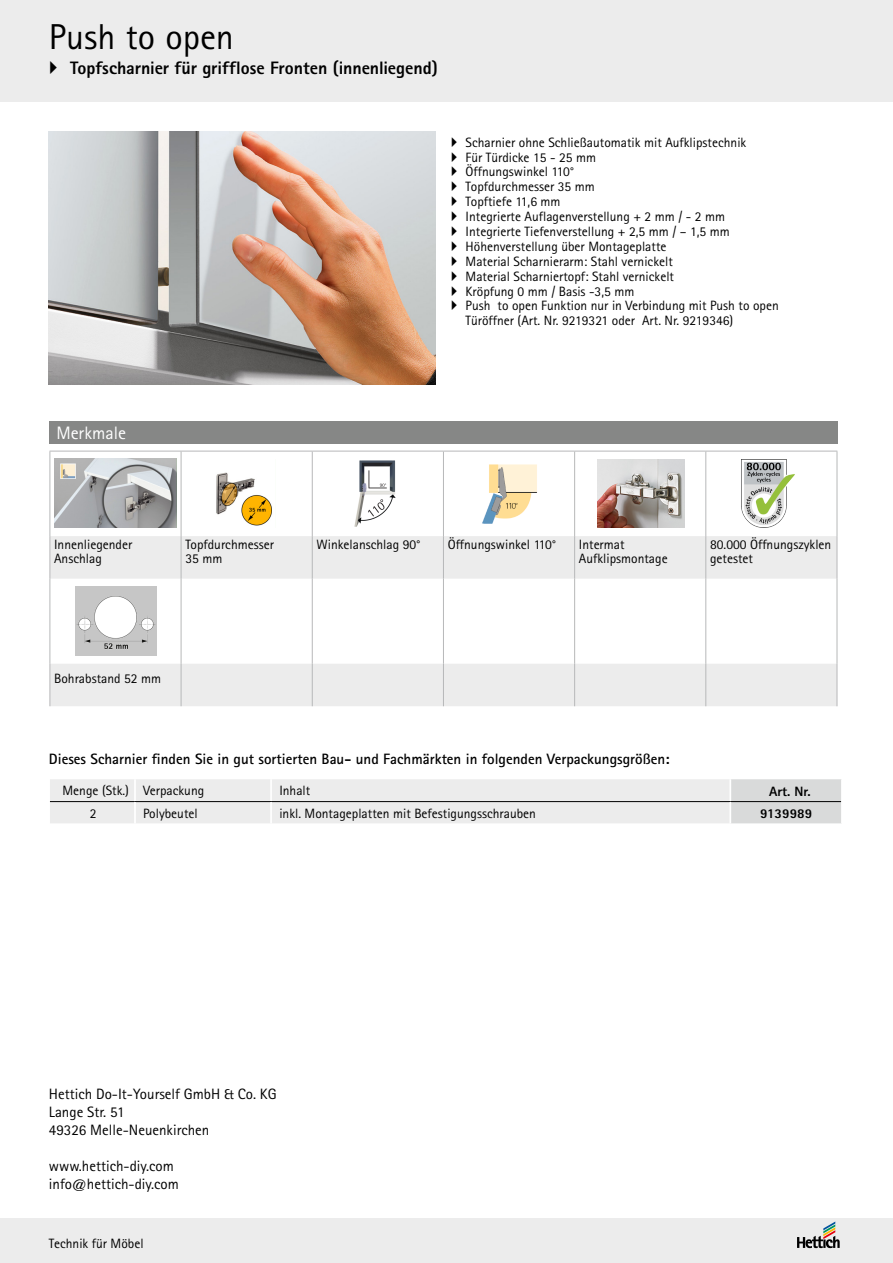
<style>
.page{position:relative;width:893px;height:1263px;background:#fff}
.page>*{position:absolute;margin:0;border:0;box-sizing:border-box;transform-origin:0 0}
.t1{font:36px "Rotis Sans Serif";color:#000}
.t2{font:800 18px "Rotis Sans Serif";letter-spacing:-.005em;color:#000}
.t3{font:18px "Rotis Sans Serif";color:#fff}
.t4{font:15px/18px "Rotis Sans Serif";color:#000}
.t5{font:700 15px "Rotis Sans Serif";color:#000}
.t6{font:13.5px/14.9px "Rotis Sans Serif";color:#000}
.t7{font:800 13.5px "Rotis Sans Serif";color:#000}
</style>
<div class="page">
<div style="left:0;top:0;width:893px;height:102px;background:#ececec"></div>
<div style="left:0;top:1218px;width:893px;height:45px;background:#ececec"></div>
<svg style="left:797px;top:1221px;width:43px;height:27px"></svg>
<div style="left:49px;top:421px;width:789px;height:22px;background:#868786"></div>
<svg style="left:50px;top:779px;width:791px;height:44px;background:#e8e9e9"></svg>
<hr style="left:50px;top:801px;width:85px;height:1px;background:#000">
<hr style="left:134px;top:779px;width:2px;height:22px;background:#fff">
<hr style="left:270px;top:779px;width:2px;height:22px;background:#fff">
<hr style="left:729px;top:779px;width:2px;height:22px;background:#fff">
<hr style="left:135px;top:801px;width:136px;height:1px;background:#000">
<hr style="left:271px;top:801px;width:459px;height:1px;background:#000">
<hr style="left:730px;top:801px;width:111px;height:1px;background:#000">
<hr style="left:270px;top:802px;width:2px;height:21px;background:#fff">
<hr style="left:729px;top:802px;width:2px;height:21px;background:#fff">
<hr style="left:134px;top:802px;width:2px;height:21px;background:#fff">
<svg style="left:51px;top:536px;width:786px;height:170px;fill:#ececec"></svg>
<hr style="left:50px;top:451px;width:131px;height:1px;background:#b7b8b9">
<hr style="left:50px;top:451px;width:1px;height:85px;background:#b7b8b9">
<hr style="left:181px;top:451px;width:131px;height:1px;background:#b7b8b9">
<hr style="left:181px;top:451px;width:1px;height:85px;background:#b7b8b9">
<hr style="left:312px;top:451px;width:131px;height:1px;background:#b7b8b9">
<hr style="left:312px;top:451px;width:1px;height:85px;background:#b7b8b9">
<hr style="left:443px;top:451px;width:132px;height:1px;background:#b7b8b9">
<hr style="left:443px;top:451px;width:1px;height:85px;background:#b7b8b9">
<hr style="left:575px;top:451px;width:131px;height:1px;background:#b7b8b9">
<hr style="left:574px;top:451px;width:1px;height:85px;background:#b7b8b9">
<hr style="left:706px;top:451px;width:131px;height:1px;background:#b7b8b9">
<hr style="left:705px;top:451px;width:1px;height:85px;background:#b7b8b9">
<hr style="left:837px;top:451px;width:1px;height:85px;background:#b7b8b9">
<hr style="left:50px;top:536px;width:1px;height:43px;background:#b7b8b9">
<hr style="left:181px;top:536px;width:1px;height:43px;background:#b7b8b9">
<hr style="left:312px;top:536px;width:1px;height:43px;background:#b7b8b9">
<hr style="left:443px;top:536px;width:1px;height:43px;background:#b7b8b9">
<hr style="left:574px;top:536px;width:1px;height:43px;background:#b7b8b9">
<hr style="left:705px;top:536px;width:1px;height:43px;background:#b7b8b9">
<hr style="left:837px;top:536px;width:1px;height:43px;background:#b7b8b9">
<hr style="left:50px;top:579px;width:1px;height:85px;background:#b7b8b9">
<hr style="left:181px;top:579px;width:1px;height:85px;background:#b7b8b9">
<hr style="left:312px;top:579px;width:1px;height:85px;background:#b7b8b9">
<hr style="left:443px;top:579px;width:1px;height:85px;background:#b7b8b9">
<hr style="left:574px;top:579px;width:1px;height:85px;background:#b7b8b9">
<hr style="left:705px;top:579px;width:1px;height:85px;background:#b7b8b9">
<hr style="left:837px;top:579px;width:1px;height:85px;background:#b7b8b9">
<hr style="left:50px;top:664px;width:1px;height:42px;background:#b7b8b9">
<hr style="left:181px;top:664px;width:1px;height:42px;background:#b7b8b9">
<hr style="left:312px;top:664px;width:1px;height:42px;background:#b7b8b9">
<hr style="left:443px;top:664px;width:1px;height:42px;background:#b7b8b9">
<hr style="left:574px;top:664px;width:1px;height:42px;background:#b7b8b9">
<hr style="left:705px;top:664px;width:1px;height:42px;background:#b7b8b9">
<hr style="left:837px;top:664px;width:1px;height:42px;background:#b7b8b9">
<img style="left:49px;top:132px;width:387px;height:253px">
<img style="left:54px;top:458px;width:122px;height:69px">
<img style="left:741px;top:459px;width:54px;height:69px">
<img style="left:354px;top:460px;width:42px;height:67px">
<img style="left:76px;top:587px;width:80px;height:69px">
<img style="left:597px;top:459px;width:88px;height:69px">
<img style="left:482px;top:464px;width:55px;height:60px">
<img style="left:216px;top:472px;width:56px;height:54px">
<h1 class="t1" style="left:49px;top:15px;width:187px">Push to open</h1>
<h2 class="t2" style="left:70px;top:57px;width:369px">Topfscharnier für grifflose Fronten (innenliegend)</h2>
<p class="t6" style="left:466px;top:135px;width:315px">Scharnier ohne Schließautomatik mit Aufklipstechnik<br>Für Türdicke 15 - 25 mm<br>Öffnungswinkel 110°<br>Topfdurchmesser 35 mm<br>Topftiefe 11,6 mm<br>Integrierte Auflagenverstellung + 2 mm / - 2 mm Integrierte Tiefenverstellung + 2,5 mm / – 1,5 mm Höhenverstellung über Montageplatte<br>Material Scharnierarm: Stahl vernickelt<br>Material Scharniertopf: Stahl vernickelt<br>Kröpfung 0 mm / Basis -3,5 mm<br>Push to open Funktion nur in Verbindung mit Push to open Türöffner (Art. Nr. 9219321 oder Art. Nr. 9219346)</p>
<h2 class="t3" style="left:56px;top:422px;width:71px">Merkmale</h2>
<p class="t6" style="left:54px;top:536px;width:80px">Innenliegender<br>Anschlag</p>
<p class="t6" style="left:185px;top:536px;width:90px">Topfdurchmesser<br>35 mm</p>
<p class="t6" style="left:317px;top:536px;width:106px">Winkelanschlag 90°</p>
<p class="t6" style="left:448px;top:536px;width:110px">Öffnungswinkel 110°</p>
<p class="t6" style="left:579px;top:536px;width:90px">Intermat<br>Aufklipsmontage</p>
<p class="t6" style="left:710px;top:536px;width:123px">80.000 Öffnungszyklen getestet</p>
<p class="t6" style="left:54px;top:670px;width:108px">Bohrabstand 52 mm</p>
<p class="t5" style="left:49px;top:749px;width:622px">Dieses Scharnier finden Sie in gut sortierten Bau- und Fachmärkten in folgenden Verpackungsgrößen:</p>
<p class="t6" style="left:63px;top:783px;width:143px">Menge (Stk.) Verpackung</p>
<p class="t6" style="left:279px;top:783px;width:32px">Inhalt</p>
<p class="t7" style="left:769px;top:782px;width:43px">Art. Nr.</p>
<p class="t6" style="left:90px;top:806px;width:8px">2</p>
<p class="t6" style="left:143px;top:806px;width:56px">Polybeutel</p>
<p class="t6" style="left:279px;top:806px;width:258px">inkl. Montageplatten mit Befestigungsschrauben</p>
<p class="t7" style="left:760px;top:805px;width:54px">9139989</p>
<p class="t4" style="left:49px;top:1085px;width:229px">Hettich Do-It-Yourself GmbH &amp; Co. KG<br>Lange Str. 51<br>49326 Melle-Neuenkirchen</p>
<p class="t4" style="left:49px;top:1157px;width:131px">www.hettich-diy.com info@hettich-diy.com</p>
<p class="t6" style="left:49px;top:1236px;width:96px">Technik für Möbel</p>
</div>
